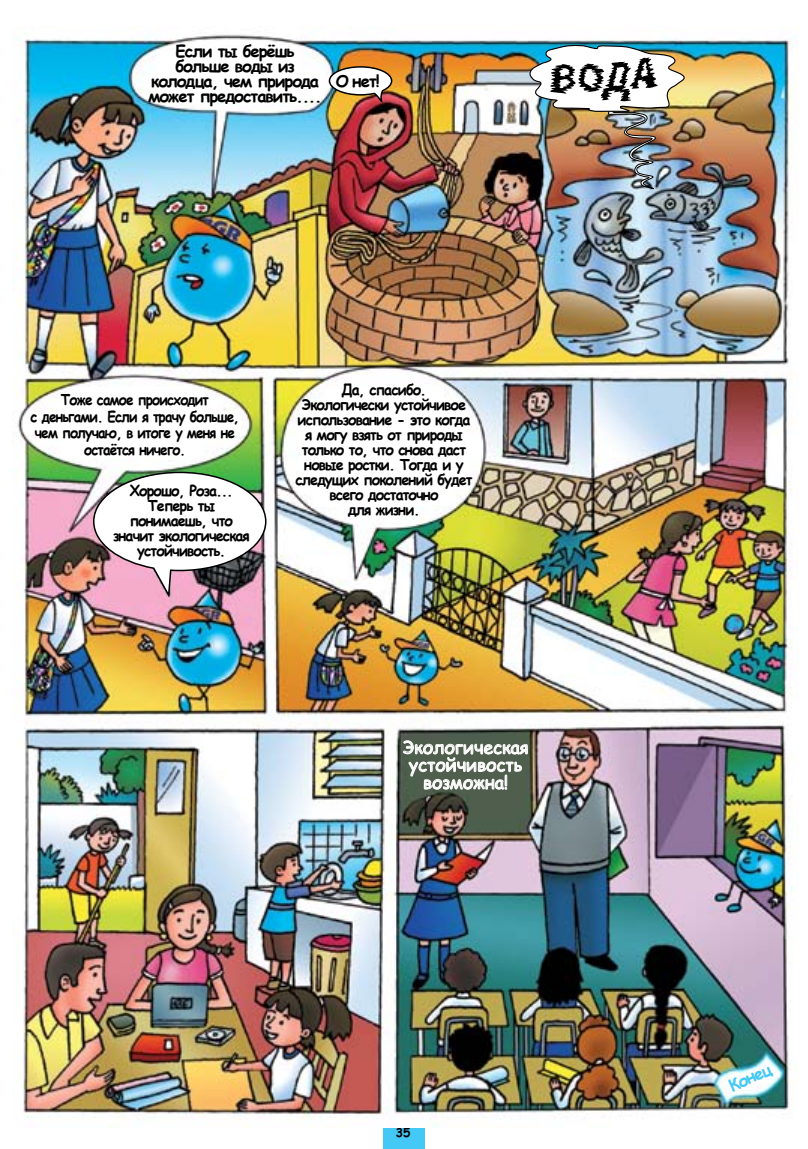
<style>
.page{position:relative;width:808px;height:1149px;background:#fff}
.page>*{position:absolute;margin:0;border:0;box-sizing:border-box;transform-origin:0 0}
.t1{font:17.55px/17.5px "Comic Sans MS";color:#fff;text-align:center}
.t2{font:700 16.5px/15px "Comic Sans MS";letter-spacing:-.06em;color:#000;text-align:center}
.t3{font:700 16.5px "Comic Sans MS";color:#44c8f5}
.t4{font:700 15px/15px "Comic Sans MS";letter-spacing:-.06em;color:#000;text-align:center;scale:.95 1}
.t5{font:700 15px/16.5px "Comic Sans MS";letter-spacing:-.06em;color:#000;text-align:center;scale:.9 1}
.t6{font:700 12px "Comic Sans MS";color:#000}
</style>
<div class="page">
<div style="left:383px;top:1128px;width:42px;height:20px;background:#44c8f5"></div>
<img style="left:13px;top:27px;width:785px;height:1100px">
<svg style="left:92px;top:471px;width:175px;height:129px"></svg>
<img style="left:402px;top:664px;width:127px;height:128px">
<img style="left:528px;top:44px;width:160px;height:145px">
<img style="left:328px;top:65px;width:65px;height:37px">
<p class="t2" style="left:148px;top:43px;width:175px">Если ты берёшь больше воды из колодца, чем природа может предоставить....</p>
<p class="t2" style="left:336px;top:73px;width:45px">О нет!</p>
<p class="t5" style="left:31px;top:391px;width:233px">Тоже самое происходит<br>с деньгами. Если я трачу больше, чем получаю, в итоге у меня не остаётся ничего.</p>
<p class="t4" style="left:113px;top:482px;width:145px">Хорошо, Роза...<br>Теперь ты понимаешь, что значит экологическая устойчивость.</p>
<p class="t4" style="left:295px;top:381px;width:188px">Да, спасибо.<br>Экологически устойчивое использование - это когда я могу взять от природы только то, что снова даст новые ростки. Тогда и у следущих поколений будет всего достаточно<br>для жизни.</p>
<p class="t1" style="left:403px;top:737px;width:127px">Экологическая устойчивость возможна!</p>
<p class="t6" style="left:396px;top:1123px;width:16px">35</p>
<p class="t3" style="left:725px;top:1074px;width:46px;rotate:-23deg">Конец</p>
</div>
